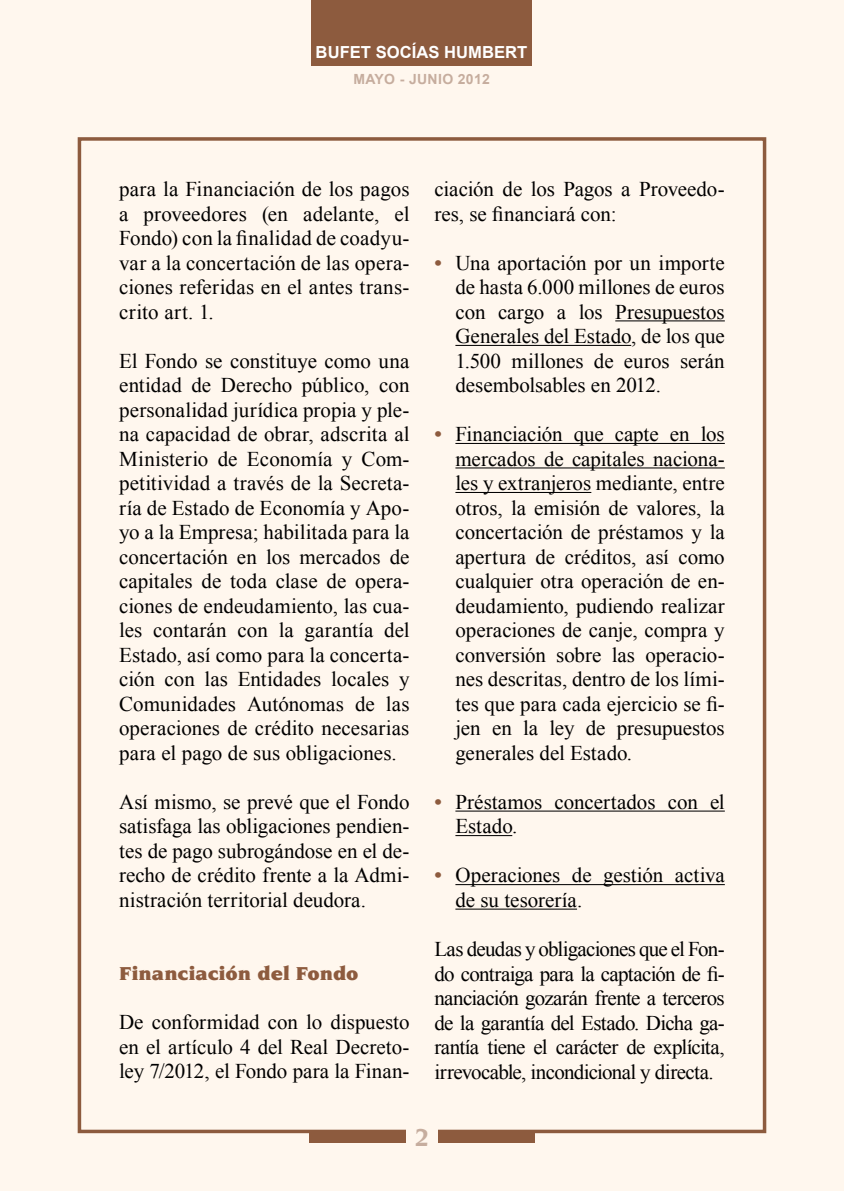
<style>
.page{position:relative;width:844px;height:1191px;background:#fff}
.page>*{position:absolute;margin:0;border:0;box-sizing:border-box;transform-origin:0 0}
.t1{font:700 26.25px "Novarese";color:#c6ad9e}
.t2{font:21px/24.5px "Times New Roman";letter-spacing:-.005em;color:#000;text-align:justify}
.t3{font:900 20.12px "Novarese";letter-spacing:-.005em;color:#8d5b3e}
.t4{font:700 16.62px "Arial";color:#fff}
.t5{font:700 14px "Arial";letter-spacing:.025em;color:#c6ad9e}
.s1{font-weight:700;color:#8d5b3e}
</style>
<div class="page">
<div style="left:0;top:0;width:843px;height:1191px;background:#fff7ee"></div>
<div style="left:311px;top:0;width:220px;height:65px;background:#8d5b3e"></div>
<div style="left:78px;top:137px;width:688px;height:996px;border:4px solid #8d5b3e"></div>
<div style="left:309px;top:1129px;width:225px;height:13px;background:#8d5b3e"></div>
<div style="left:406px;top:1126px;width:31px;height:34px;background:#fff7ee"></div>
<hr style="left:615px;top:320px;width:109px;height:1px;background:#000">
<hr style="left:455px;top:345px;width:176px;height:1px;background:#000">
<hr style="left:455px;top:443px;width:269px;height:1px;background:#000">
<hr style="left:455px;top:467px;width:269px;height:1px;background:#000">
<hr style="left:455px;top:492px;width:136px;height:1px;background:#000">
<hr style="left:455px;top:810px;width:269px;height:1px;background:#000">
<hr style="left:455px;top:835px;width:57px;height:1px;background:#000">
<hr style="left:455px;top:884px;width:269px;height:1px;background:#000">
<hr style="left:455px;top:908px;width:122px;height:1px;background:#000">
<p class="t4" style="left:315px;top:41px;width:213px">BUFET SOCÍAS HUMBERT</p>
<p class="t5" style="left:353px;top:70px;width:138px">MAYO - JUNIO 2012</p>
<p class="t2" style="left:119px;top:176px;width:292px">para la Financiación de los pagos a proveedores (en adelante, el Fondo) con la finalidad de coadyu&shy;var a la concertación de las opera&shy;ciones referidas en el antes trans&shy;crito art. 1.</p>
<p class="t2" style="left:119px;top:348px;width:292px">El Fondo se constituye como una entidad de Derecho público, con personalidad jurídica propia y ple&shy;na capacidad de obrar, adscrita al Ministerio de Economía y Com&shy;petitividad a través de la Secreta&shy;ría de Estado de Economía y Apo&shy;yo a la Empresa; habilitada para la concertación en los mercados de capitales de toda clase de opera&shy;ciones de endeudamiento, las cua&shy;les contarán con la garantía del Estado, así como para la concerta&shy;ción con las Entidades locales y Comunidades Autónomas de las operaciones de crédito necesarias para el pago de sus obligaciones.</p>
<p class="t2" style="left:119px;top:789px;width:292px">Así mismo, se prevé que el Fondo satisfaga las obligaciones pendien&shy;tes de pago subrogándose en el de&shy;recho de crédito frente a la Admi&shy;nistración territorial deudora.</p>
<p class="t3" style="left:119px;top:962px;width:241px">Financiación del Fondo</p>
<p class="t2" style="left:119px;top:1009px;width:292px">De conformidad con lo dispuesto en el artículo 4 del Real Decreto&shy;ley 7/2012, el Fondo para la Finan-</p>
<p class="t2" style="left:434px;top:176px;width:292px">ciación de los Pagos a Proveedo&shy;res, se financiará con:</p>
<p class="t2" style="left:455px;top:250px;width:271px;text-indent:-21px"><span class="s1">•</span> Una aportación por un importe de hasta 6.000 millones de euros con cargo a los Presupuestos Generales del Estado, de los que 1.500 millones de euros serán desembolsables en 2012.</p>
<p class="t2" style="left:455px;top:421px;width:271px;text-indent:-21px"><span class="s1">•</span> Financiación que capte en los mercados de capitales naciona&shy;les y extranjeros mediante, entre otros, la emisión de valores, la concertación de préstamos y la apertura de créditos, así como cualquier otra operación de en&shy;deudamiento, pudiendo realizar operaciones de canje, compra y conversión sobre las operacio&shy;nes descritas, dentro de los lími&shy;tes que para cada ejercicio se fi&shy;jen en la ley de presupuestos generales del Estado.</p>
<p class="t2" style="left:455px;top:789px;width:271px;text-indent:-21px"><span class="s1">•</span> Préstamos concertados con el<br>Estado.</p>
<p class="t2" style="left:455px;top:863px;width:271px;text-indent:-21px"><span class="s1">•</span> Operaciones de gestión activa de su tesorería.</p>
<p class="t2" style="left:434px;top:936px;width:292px">Las deudas y obligaciones que el Fon&shy;do contraiga para la captación de fi&shy;nanciación gozarán frente a terceros de la garantía del Estado. Dicha ga&shy;rantía tiene el carácter de explícita, irrevocable, incondicional y directa.</p>
<p class="t1" style="left:414px;top:1123px;width:16px">2</p>
</div>
